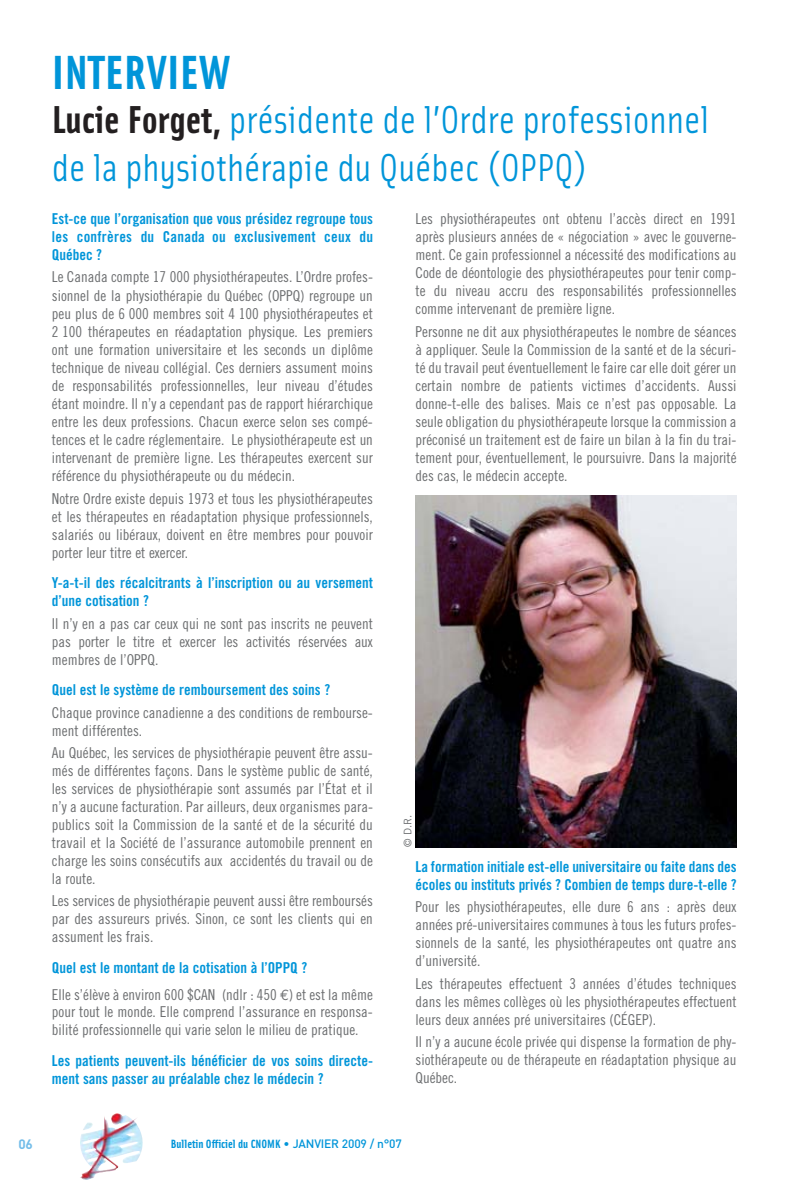
<style>
.page{position:relative;width:787px;height:1192px;background:#fff}
.page>*{position:absolute;margin:0;border:0;box-sizing:border-box;transform-origin:0 0}
.t1{font:700 48px "Solex";color:#0095d9}
.t2{font:39px/48px "Solex";color:#0095d9}
.t3{font:15px/18px "Trade Gothic Cond Eighteen";color:#6c6e70;text-align:justify}
.t4{font:15px/18px "Trade Gothic Bold Cond Twenty";color:#0095d9}
.t5{font:700 13.5px "DIN";color:#74bde9}
.t6{font:700 12px "Solex";color:#0095d9}
.t7{font:10.5px "Trade Gothic";color:#6c6e70}
.s1{font-weight:700;color:#231f20}
.s2{font-family:"Euro Mono"}
.s3{font-family:"DIN";font-weight:500}
</style>
<div class="page">
<svg style="left:80px;top:495px;width:657px;height:685px"></svg>
<h1 class="t1" style="left:52px;top:54px;width:180px">INTERVIEW</h1>
<h2 class="t2" style="left:52px;top:98px;width:659px"><span class="s1">Lucie Forget,</span> présidente de l’Ordre professionnel de la physiothérapie du Québec (OPPQ)</h2>
<p class="t4" style="left:52px;top:211px;width:323px;text-align:justify">Est-ce que l’organisation que vous présidez regroupe tous les confrères du Canada ou exclusivement ceux du Québec ?</p>
<p class="t3" style="left:52px;top:269px;width:323px">Le Canada compte 17 000 physiothérapeutes. L’Ordre profes&shy;sionnel de la physiothérapie du Québec (OPPQ) regroupe un peu plus de 6 000 membres soit 4 100 physiothérapeutes et 2 100 thérapeutes en réadaptation physique. Les premiers ont une formation universitaire et les seconds un diplôme technique de niveau collégial. Ces derniers assument moins de responsabilités professionnelles, leur niveau d’études étant moindre. Il n’y a cependant pas de rapport hiérarchique entre les deux professions. Chacun exerce selon ses compé&shy;tences et le cadre réglementaire. Le physiothérapeute est un intervenant de première ligne. Les thérapeutes exercent sur référence du physiothérapeute ou du médecin.</p>
<p class="t3" style="left:52px;top:490px;width:323px">Notre Ordre existe depuis 1973 et tous les physiothérapeutes et les thérapeutes en réadaptation physique professionnels, salariés ou libéraux, doivent en être membres pour pouvoir porter leur titre et exercer.</p>
<p class="t4" style="left:52px;top:575px;width:323px">Y-a-t-il des récalcitrants à l’inscription ou au versement d’une cotisation ?</p>
<p class="t3" style="left:52px;top:615px;width:323px">Il n’y en a pas car ceux qui ne sont pas inscrits ne peuvent pas porter le titre et exercer les activités réservées aux membres de l’OPPQ.</p>
<p class="t4" style="left:52px;top:682px;width:280px">Quel est le système de remboursement des soins ?</p>
<p class="t3" style="left:52px;top:704px;width:323px">Chaque province canadienne a des conditions de rembourse&shy;ment différentes.</p>
<p class="t3" style="left:52px;top:744px;width:323px">Au Québec, les services de physiothérapie peuvent être assu&shy;més de différentes façons. Dans le système public de santé, les services de physiothérapie sont assumés par l’État et il n’y a aucune facturation. Par ailleurs, deux organismes para&shy;publics soit la Commission de la santé et de la sécurité du travail et la Société de l’assurance automobile prennent en charge les soins consécutifs aux accidentés du travail ou de la route.</p>
<p class="t3" style="left:52px;top:893px;width:323px">Les services de physiothérapie peuvent aussi être remboursés par des assureurs privés. Sinon, ce sont les clients qui en assument les frais.</p>
<p class="t4" style="left:52px;top:959px;width:257px">Quel est le montant de la cotisation à l’OPPQ ?</p>
<p class="t3" style="left:52px;top:986px;width:323px">Elle s’élève à environ 600 $CAN (ndlr : 450 <span class="s2">€</span>) et est la même pour tout le monde. Elle comprend l’assurance en responsa&shy;bilité professionnelle qui varie selon le milieu de pratique.</p>
<p class="t4" style="left:52px;top:1052px;width:323px">Les patients peuvent-ils bénéficier de vos soins directe&shy;ment sans passer au préalable chez le médecin ?</p>
<p class="t3" style="left:415px;top:211px;width:323px">Les physiothérapeutes ont obtenu l’accès direct en 1991 après plusieurs années de « négociation » avec le gouverne&shy;ment. Ce gain professionnel a nécessité des modifications au Code de déontologie des physiothérapeutes pour tenir comp&shy;te du niveau accru des responsabilités professionnelles comme intervenant de première ligne.</p>
<p class="t3" style="left:415px;top:323px;width:323px">Personne ne dit aux physiothérapeutes le nombre de séances à appliquer. Seule la Commission de la santé et de la sécuri&shy;té du travail peut éventuellement le faire car elle doit gérer un certain nombre de patients victimes d’accidents. Aussi donne-t-elle des balises. Mais ce n’est pas opposable. La seule obligation du physiothérapeute lorsque la commission a préconisé un traitement est de faire un bilan à la fin du trai&shy;tement pour, éventuellement, le poursuivre. Dans la majorité des cas, le médecin accepte.</p>
<p class="t7" style="left:404px;top:846px;width:34px;rotate:-90deg">© D.R.</p>
<p class="t4" style="left:415px;top:858px;width:323px">La formation initiale est-elle universitaire ou faite dans des écoles ou instituts privés ? Combien de temps dure-t-elle ?</p>
<p class="t3" style="left:415px;top:898px;width:323px">Pour les physiothérapeutes, elle dure 6 ans : après deux années pré-universitaires communes à tous les futurs profes&shy;sionnels de la santé, les physiothérapeutes ont quatre ans d’université.</p>
<p class="t3" style="left:415px;top:975px;width:323px">Les thérapeutes effectuent 3 années d’études techniques dans les mêmes collèges où les physiothérapeutes effectuent leurs deux années pré universitaires (CÉGEP).</p>
<p class="t3" style="left:415px;top:1033px;width:323px">Il n’y a aucune école privée qui dispense la formation de phy&shy;siothérapeute ou de thérapeute en réadaptation physique au Québec.</p>
<p class="t5" style="left:18px;top:1139px;width:16px">06</p>
<p class="t6" style="left:171px;top:1139px;width:232px">Bulletin Officiel du CNOMK <span class="s3">• JANVIER 2009 / n°07</span></p>
</div>
